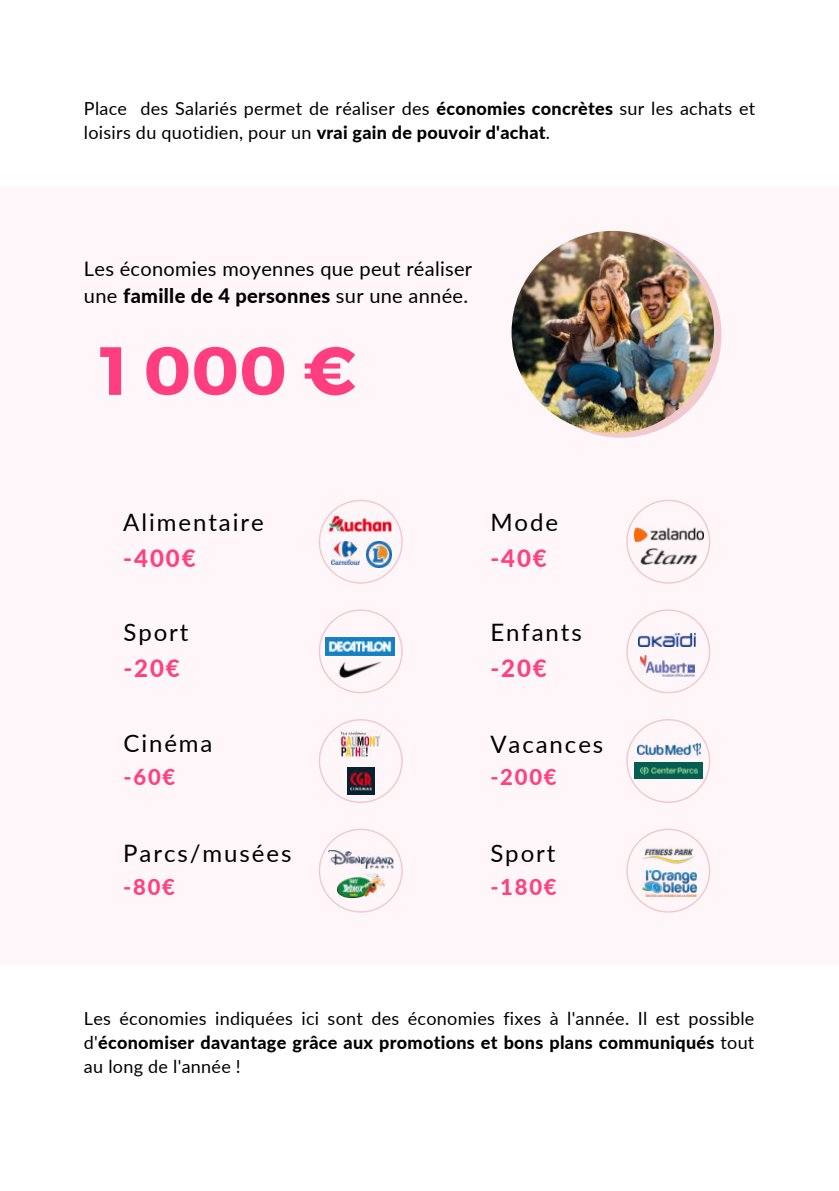
<style>
.page{position:relative;width:839px;height:1191px;background:#fff}
.page>*{position:absolute;margin:0;border:0;box-sizing:border-box;transform-origin:0 0}
.t1{font:700 68px "Montserrat";color:#ff3e80}
.t2{font:24px "Lato";letter-spacing:.08em;color:#000}
.t3{font:800 24px "Lato";letter-spacing:.08em;color:#ff4081}
.t4{font:800 22px "Lato";letter-spacing:.08em;color:#ff4081}
.t5{font:20px/27px "Lato";letter-spacing:.015em;color:#000}
.t6{font:18px/24px "Lato";letter-spacing:.015em;color:#000;text-align:justify}
.s1{font-weight:800}
</style>
<div class="page">
<div style="left:0;top:186px;width:838px;height:779px;background:#fff6fa"></div>
<img style="left:511px;top:231px;width:203px;height:202px">
<svg style="left:319px;top:500px;width:84px;height:84px"></svg>
<img style="left:331px;top:542px;width:29px;height:22px">
<img style="left:366px;top:542px;width:26px;height:25px">
<svg style="left:319px;top:609px;width:84px;height:84px"></svg>
<img style="left:325px;top:638px;width:69px;height:18px">
<img style="left:337px;top:661px;width:47px;height:18px">
<svg style="left:626px;top:609px;width:84px;height:84px"></svg>
<img style="left:638px;top:633px;width:57px;height:14px">
<img style="left:640px;top:655px;width:54px;height:21px">
<svg style="left:319px;top:719px;width:84px;height:84px"></svg>
<img style="left:340px;top:730px;width:42px;height:27px">
<img style="left:347px;top:767px;width:27px;height:27px">
<svg style="left:626px;top:719px;width:84px;height:84px"></svg>
<img style="left:637px;top:743px;width:63px;height:12px">
<img style="left:634px;top:762px;width:68px;height:17px">
<svg style="left:319px;top:829px;width:84px;height:84px"></svg>
<img style="left:337px;top:874px;width:47px;height:24px">
<img style="left:329px;top:851px;width:64px;height:18px">
<svg style="left:626px;top:829px;width:84px;height:84px"></svg>
<img style="left:642px;top:842px;width:51px;height:22px">
<img style="left:641px;top:871px;width:55px;height:25px">
<svg style="left:626px;top:500px;width:84px;height:84px"></svg>
<img style="left:634px;top:527px;width:69px;height:15px">
<img style="left:640px;top:548px;width:57px;height:17px">
<p class="t6" style="left:84px;top:95px;width:672px">Place des Salariés permet de réaliser des <span class="s1">économies concrètes</span> sur les achats et loisirs du quotidien, pour un <span class="s1">vrai gain de pouvoir d'achat</span>.</p>
<p class="t5" style="left:84px;top:254px;width:390px">Les économies moyennes que peut réaliser une <span class="s1">famille de 4 personnes</span> sur une année.</p>
<h1 class="t1" style="left:100px;top:329px;width:258px">1 000 €</h1>
<h2 class="t2" style="left:123px;top:506px;width:142px">Alimentaire</h2>
<h2 class="t3" style="left:123px;top:541px;width:74px">-400€</h2>
<h2 class="t2" style="left:123px;top:615px;width:67px">Sport</h2>
<h2 class="t3" style="left:123px;top:650px;width:58px">-20€</h2>
<h2 class="t2" style="left:123px;top:726px;width:91px">Cinéma</h2>
<p class="t4" style="left:124px;top:761px;width:53px">-60€</p>
<h2 class="t2" style="left:123px;top:836px;width:170px">Parcs/musées</h2>
<p class="t4" style="left:123px;top:870px;width:53px">-80€</p>
<h2 class="t2" style="left:490px;top:506px;width:69px">Mode</h2>
<h2 class="t3" style="left:490px;top:541px;width:58px">-40€</h2>
<h2 class="t2" style="left:490px;top:615px;width:93px">Enfants</h2>
<h2 class="t3" style="left:490px;top:650px;width:58px">-20€</h2>
<h2 class="t2" style="left:490px;top:727px;width:114px">Vacances</h2>
<p class="t4" style="left:490px;top:760px;width:68px">-200€</p>
<h2 class="t2" style="left:490px;top:836px;width:67px">Sport</h2>
<p class="t4" style="left:490px;top:870px;width:68px">-180€</p>
<p class="t6" style="left:84px;top:1006px;width:672px">Les économies indiquées ici sont des économies fixes à l'année. Il est possible d'<span class="s1">économiser davantage grâce aux promotions et bons plans communiqués</span> tout au long de l'année !</p>
</div>
